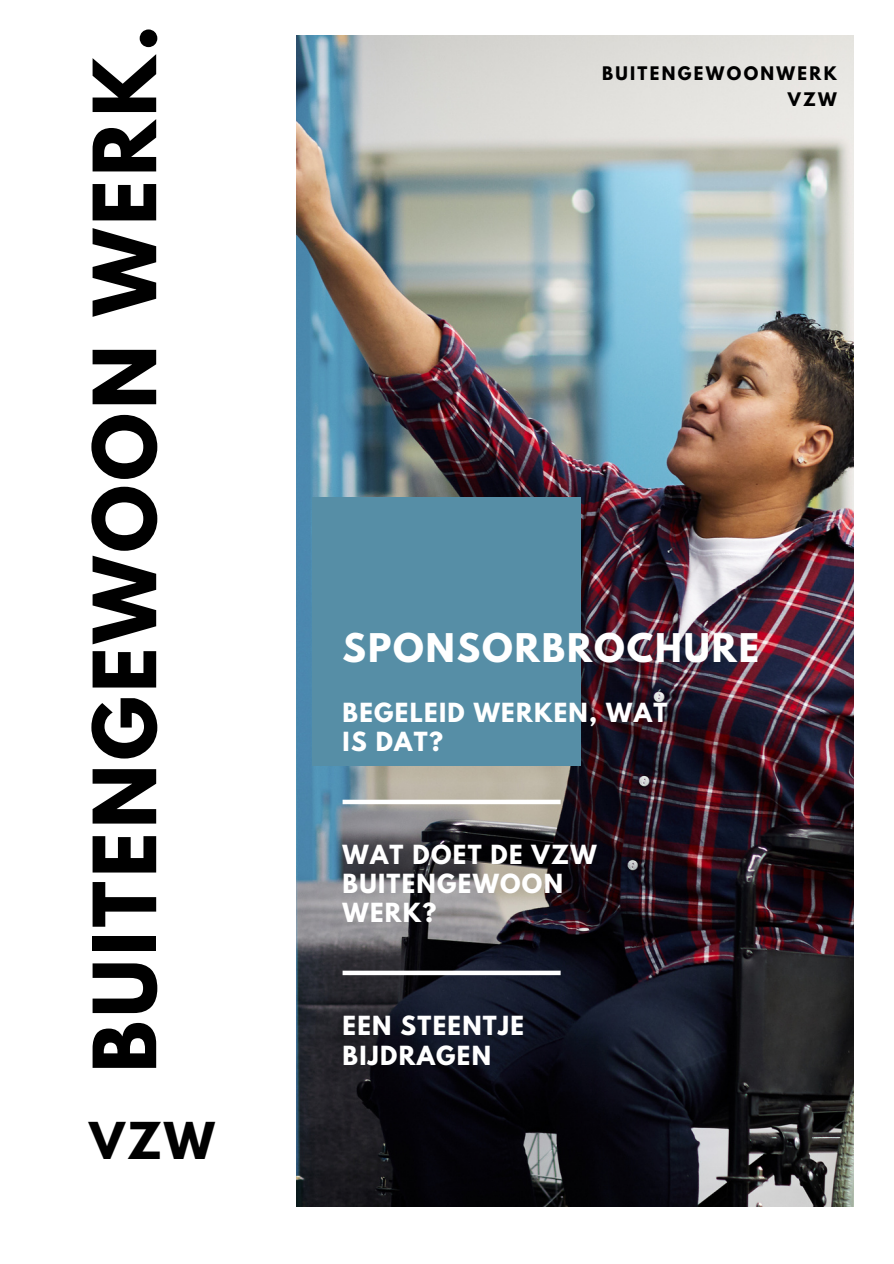
<style>
.page{position:relative;width:894px;height:1264px;background:#fff}
.page>*{position:absolute;margin:0;border:0;box-sizing:border-box;transform-origin:0 0}
.t1{font:700 77.1px "League Spartan";letter-spacing:.055em;color:#000}
.t2{font:700 45px "League Spartan";color:#000}
.t3{font:700 34.95px "League Spartan";letter-spacing:.055em;color:#fff}
.t4{font:700 23.4px/29.2px "League Spartan";letter-spacing:.055em;color:#fff}
.t5{font:700 16.65px "League Spartan";letter-spacing:.14em;color:#000}
</style>
<div class="page">
<img style="left:297px;top:35px;width:555px;height:1170px">
<div style="left:342px;top:799px;width:218px;height:5px;background:#fff"></div>
<div style="left:342px;top:970px;width:218px;height:5px;background:#fff"></div>
<div style="left:313px;top:498px;width:268px;height:268px;background:#568ea6"></div>
<h1 class="t1" style="left:87px;top:1072px;width:1049px;rotate:-90deg">BUITENGEWOON WERK.</h1>
<h2 class="t2" style="left:89px;top:1118px;width:127px">VZW</h2>
<h4 class="t5" style="left:602px;top:65px;width:236px">BUITENGEWOONWERK</h4>
<h4 class="t5" style="left:787px;top:91px;width:51px">VZW</h4>
<p class="t3" style="left:342px;top:630px;width:418px">SPONSORBROCHURE</p>
<p class="t4" style="left:342px;top:701px;width:326px">BEGELEID WERKEN, WAT<br>IS DAT?</p>
<h3 class="t4" style="left:342px;top:842px;width:255px">WAT DOET DE VZW<br>BUITENGEWOON<br>WERK?</h3>
<h4 class="t4" style="left:342px;top:1014px;width:183px">EEN STEENTJE<br>BIJDRAGEN</h4>
</div>
